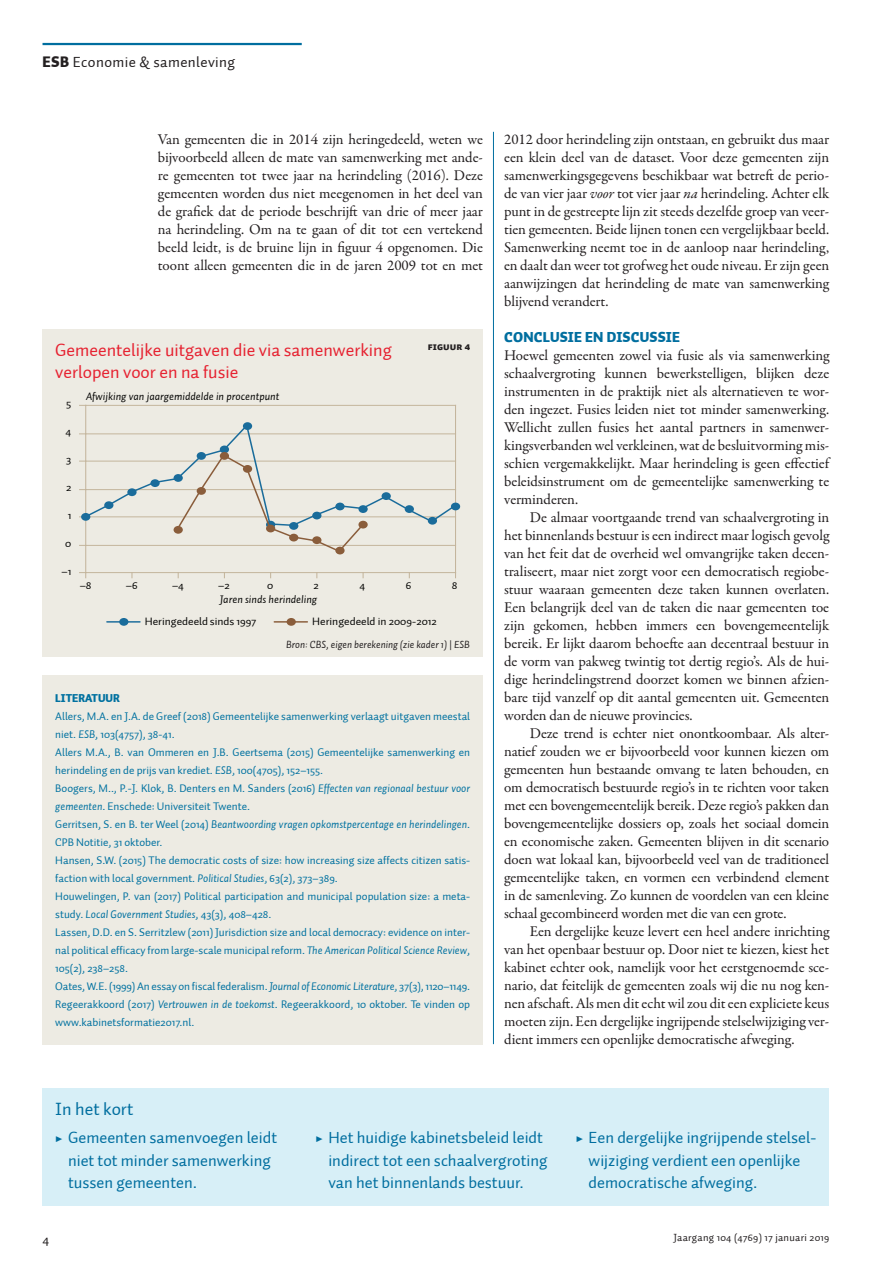
<style>
.page{position:relative;width:893px;height:1263px;background:#fff}
.page>*{position:absolute;margin:0;border:0;box-sizing:border-box;transform-origin:0 0}
.t1{font:18px/22.5px "Auto 1";color:#e62130}
.t2{font:18px "Auto 1";color:#006e9f}
.t3{font:16.5px/22.5px "Auto 1";color:#006e9f}
.t4{font:15px/18px "Garamond Premr Pro";letter-spacing:-.01em;color:#231f20;text-align:justify}
.t5{font:15px "Auto 1";letter-spacing:.025em;color:#231f20}
.t6{font:900 14.25px "Auto 1";letter-spacing:.01em;color:#006e9f}
.t7{font:13.5px "Auto 1";color:#231f20}
.t8{font:11.25px/18px "Auto 1";color:#0071a0}
.t9{font:900 11.25px "Auto 1";color:#0071a0}
.t10{font:10.95px "Auto 1";color:#050504;scale:1.04 1}
.t11{font:italic 10.95px "Auto 1";color:#050504;scale:1.04 1}
.t12{font:italic 10.5px "Auto 1";color:#231f20}
.t13{font:10.5px "Auto 1";letter-spacing:.025em;color:#231f20}
.t14{font:10.5px "Auto 1 Black Sm Cp";color:#231f20}
.s1{font-weight:900}
.s2{font-style:italic}
.s3{font-style:normal}
.s4{font-family:"Garamond Premr Pro";font-weight:700}
</style>
<div class="page">
<hr style="left:43px;top:43px;width:259px;height:2px;background:#006e9f">
<div style="left:43px;top:675px;width:440px;height:369px;background:#edebe3"></div>
<div style="left:43px;top:1088px;width:786px;height:118px;background:#d7eff7"></div>
<hr style="left:493px;top:132px;width:1px;height:912px;background:#006e9f">
<div style="left:43px;top:329px;width:440px;height:327px;background:#edebe3"></div>
<hr style="left:85px;top:405px;width:1px;height:168px;background:#c3b49b">
<hr style="left:455px;top:405px;width:1px;height:168px;background:#c3b49b">
<hr style="left:86px;top:572px;width:370px;height:1px;background:#c3b49b">
<hr style="left:86px;top:405px;width:370px;height:1px;background:#c3b49b">
<div style="left:451px;top:503px;width:9px;height:7px;background:#1a6c9b;border-radius:50%"></div>
<svg style="left:80px;top:422px;width:377px;height:131px"></svg>
<div style="left:174px;top:526px;width:9px;height:8px;background:#8a5d3b;border-radius:50%"></div>
<div style="left:197px;top:487px;width:9px;height:8px;background:#8a5d3b;border-radius:50%"></div>
<div style="left:220px;top:452px;width:9px;height:8px;background:#8a5d3b;border-radius:50%"></div>
<div style="left:243px;top:465px;width:9px;height:8px;background:#8a5d3b;border-radius:50%"></div>
<div style="left:266px;top:525px;width:9px;height:7px;background:#8a5d3b;border-radius:50%"></div>
<div style="left:289px;top:534px;width:9px;height:7px;background:#8a5d3b;border-radius:50%"></div>
<div style="left:312px;top:536px;width:9px;height:8px;background:#8a5d3b;border-radius:50%"></div>
<div style="left:335px;top:547px;width:10px;height:7px;background:#8a5d3b;border-radius:50%"></div>
<div style="left:358px;top:521px;width:10px;height:7px;background:#8a5d3b;border-radius:50%"></div>
<hr style="left:107px;top:621px;width:33px;height:2px;background:#1a6c9b">
<div style="left:119px;top:618px;width:9px;height:8px;background:#1a6c9b;border-radius:50%"></div>
<svg style="left:274px;top:621px;width:33px;height:2px"></svg>
<div style="left:287px;top:618px;width:9px;height:8px;background:#8a5d3b;border-radius:50%"></div>
<p class="t5" style="left:43px;top:53px;width:194px"><span class="s1">ESB</span> Economie &amp; samenleving</p>
<p class="t4" style="left:158px;top:131px;width:327px">Van gemeenten die in 2014 zijn heringedeeld, weten we bijvoorbeeld alleen de mate van samenwerking met ande&shy;re gemeenten tot twee jaar na herindeling (2016). Deze gemeenten worden dus niet meegenomen in het deel van de grafiek dat de periode beschrijft van drie of meer jaar na herindeling. Om na te gaan of dit tot een vertekend beeld leidt, is de bruine lijn in figuur 4 opgenomen. Die toont alleen gemeenten die in de jaren 2009 tot en met</p>
<p class="t4" style="left:504px;top:131px;width:327px">2012 door herindeling zijn ontstaan, en gebruikt dus maar een klein deel van de dataset. Voor deze gemeenten zijn samenwerkingsgegevens beschikbaar wat betreft de perio&shy;de van vier jaar <span class="s2">voor</span> tot vier jaar <span class="s2">na</span> herindeling. Achter elk punt in de gestreepte lijn zit steeds dezelfde groep van veer&shy;tien gemeenten. Beide lijnen tonen een vergelijkbaar beeld.<br>Samenwerking neemt toe in de aanloop naar herindeling, en daalt dan weer tot grofweg het oude niveau. Er zijn geen aanwijzingen dat herindeling de mate van samenwerking blijvend verandert.</p>
<p class="t6" style="left:504px;top:328px;width:177px">CONCLUSIE EN DISCUSSIE</p>
<p class="t4" style="left:504px;top:347px;width:327px">Hoewel gemeenten zowel via fusie als via samenwerking schaalvergroting kunnen bewerkstelligen, blijken deze instrumenten in de praktijk niet als alternatieven te wor&shy;den ingezet. Fusies leiden niet tot minder samenwerking.<br>Wellicht zullen fusies het aantal partners in samenwer&shy;kingsverbanden wel verkleinen, wat de besluitvorming mis&shy;schien vergemakkelijkt. Maar herindeling is geen effectief beleidsinstrument om de gemeentelijke samenwerking te verminderen.</p>
<p class="t4" style="left:504px;top:509px;width:327px;text-indent:26px">De almaar voortgaande trend van schaalvergroting in het binnenlands bestuur is een indirect maar logisch gevolg van het feit dat de overheid wel omvangrijke taken decen&shy;traliseert, maar niet zorgt voor een democratisch regiobe&shy;stuur waaraan gemeenten deze taken kunnen overlaten.<br>Een belangrijk deel van de taken die naar gemeenten toe zijn gekomen, hebben immers een bovengemeentelijk bereik. Er lijkt daarom behoefte aan decentraal bestuur in de vorm van pakweg twintig tot dertig regio’s. Als de hui&shy;dige herindelingstrend doorzet komen we binnen afzien&shy;bare tijd vanzelf op dit aantal gemeenten uit. Gemeenten worden dan de nieuwe provincies.</p>
<p class="t4" style="left:504px;top:725px;width:327px;text-indent:26px">Deze trend is echter niet onontkoombaar. Als alter&shy;natief zouden we er bijvoorbeeld voor kunnen kiezen om gemeenten hun bestaande omvang te laten behouden, en om democratisch bestuurde regio’s in te richten voor taken met een bovengemeentelijk bereik. Deze regio’s pakken dan bovengemeentelijke dossiers op, zoals het sociaal domein en economische zaken. Gemeenten blijven in dit scenario doen wat lokaal kan, bijvoorbeeld veel van de traditioneel gemeentelijke taken, en vormen een verbindend element in de samenleving. Zo kunnen de voordelen van een kleine schaal gecombineerd worden met die van een grote.</p>
<p class="t4" style="left:504px;top:923px;width:327px;text-indent:26px">Een dergelijke keuze levert een heel andere inrichting van het openbaar bestuur op. Door niet te kiezen, kiest het kabinet echter ook, namelijk voor het eerstgenoemde sce&shy;nario, dat feitelijk de gemeenten zoals wij die nu nog ken&shy;nen afschaft. Als men dit echt wil zou dit een expliciete keus moeten zijn. Een dergelijke ingrijpende stelselwijziging ver&shy;dient immers een openlijke democratische afweging.</p>
<p class="t1" style="left:55px;top:339px;width:338px">Gemeentelijke uitgaven die via samenwerking verlopen voor en na fusie</p>
<p class="t14" style="left:428px;top:341px;width:44px">FIGUUR 4</p>
<p class="t11" style="left:86px;top:389px;width:188px">Afwijking van jaargemiddelde in procentpunt</p>
<p class="t10" style="left:66px;top:397px;width:6px">5</p>
<p class="t10" style="left:66px;top:425px;width:7px">4</p>
<p class="t10" style="left:66px;top:452px;width:6px">3</p>
<p class="t10" style="left:66px;top:480px;width:7px">2</p>
<p class="t10" style="left:68px;top:508px;width:5px">1</p>
<p class="t10" style="left:65px;top:536px;width:7px">0</p>
<p class="t10" style="left:61px;top:564px;width:11px">–1</p>
<p class="t10" style="left:80px;top:578px;width:13px">–8</p>
<p class="t10" style="left:126px;top:578px;width:13px">–6</p>
<p class="t10" style="left:172px;top:578px;width:13px">–4</p>
<p class="t10" style="left:218px;top:578px;width:13px">–2</p>
<p class="t10" style="left:267px;top:578px;width:7px">0</p>
<p class="t10" style="left:313px;top:578px;width:7px">2</p>
<p class="t10" style="left:359px;top:578px;width:7px">4</p>
<p class="t10" style="left:406px;top:578px;width:7px">6</p>
<p class="t10" style="left:452px;top:578px;width:7px">8</p>
<p class="t11" style="left:220px;top:593px;width:95px">Jaren sinds herindeling</p>
<p class="t10" style="left:145px;top:615px;width:109px">Heringedeeld sinds 1997</p>
<p class="t10" style="left:312px;top:615px;width:121px">Heringedeeld in 2009-2012</p>
<p class="t12" style="left:286px;top:638px;width:186px">Bron: CBS, eigen berekening (zie kader 1) <span class="s3">|</span> ESB</p>
<p class="t9" style="left:55px;top:690px;width:66px">LITERATUUR</p>
<p class="t8" style="left:55px;top:707px;width:416px">Allers, M.A. en J.A. de Greef (2018) Gemeentelijke samenwerking verlaagt uitgaven meestal niet. <span class="s2">ESB</span>, 103(4757), 38-41.<br>Allers M.A., B. van Ommeren en J.B. Geertsema (2015) Gemeentelijke samenwerking en herindeling en de prijs van krediet. <span class="s2">ESB</span>, 100(4705), 152–155.<br>Boogers, M.., P.-J. Klok, B. Denters en M. Sanders (2016) <span class="s2">Effecten van regionaal bestuur voor gemeenten</span>. Enschede: Universiteit Twente.<br>Gerritsen, S. en B. ter Weel (2014) <span class="s2">Beantwoording vragen opkomstpercentage en herindelingen</span>.<br>CPB Notitie, 31 oktober.<br>Hansen, S.W. (2015) The democratic costs of size: how increasing size affects citizen satis&shy;faction with local government. <span class="s2">Political Studies</span>, 63(2), 373–389.<br>Houwelingen, P. van (2017) Political participation and municipal population size: a meta&shy;study. <span class="s2">Local Government Studies</span>, 43(3), 408–428.<br>Lassen, D.D. en S. Serritzlew (2011) Jurisdiction size and local democracy: evidence on inter&shy;nal political efficacy from large-scale municipal reform. <span class="s2">The American Political Science Review</span>, 105(2), 238–258.<br>Oates, W.E. (1999) An essay on fiscal federalism. <span class="s2">Journal of Economic Literature</span>, 37(3), 1120–1149.<br>Regeerakkoord (2017) <span class="s2">Vertrouwen in de toekomst</span>. Regeerakkoord, 10 oktober. Te vinden op www.kabinetsformatie2017.nl.</p>
<p class="t2" style="left:55px;top:1097px;width:80px">In het kort</p>
<p class="t3" style="left:68px;top:1127px;width:211px;text-indent:-13px"><span class="s4">▶</span> Gemeenten samenvoegen leidt niet tot minder samenwerking tussen gemeenten.</p>
<p class="t3" style="left:328px;top:1127px;width:221px;text-indent:-13px"><span class="s4">▶</span> Het huidige kabinetsbeleid leidt indirect tot een schaalvergroting van het binnenlands bestuur.</p>
<p class="t3" style="left:589px;top:1127px;width:229px;text-indent:-13px"><span class="s4">▶</span> Een dergelijke ingrijpende stelsel&shy;wijziging verdient een openlijke democratische afweging.</p>
<p class="t7" style="left:43px;top:1231px;width:8px">4</p>
<p class="t13" style="left:673px;top:1231px;width:157px">Jaargang 104 (4769) 17 januari 2019</p>
</div>
